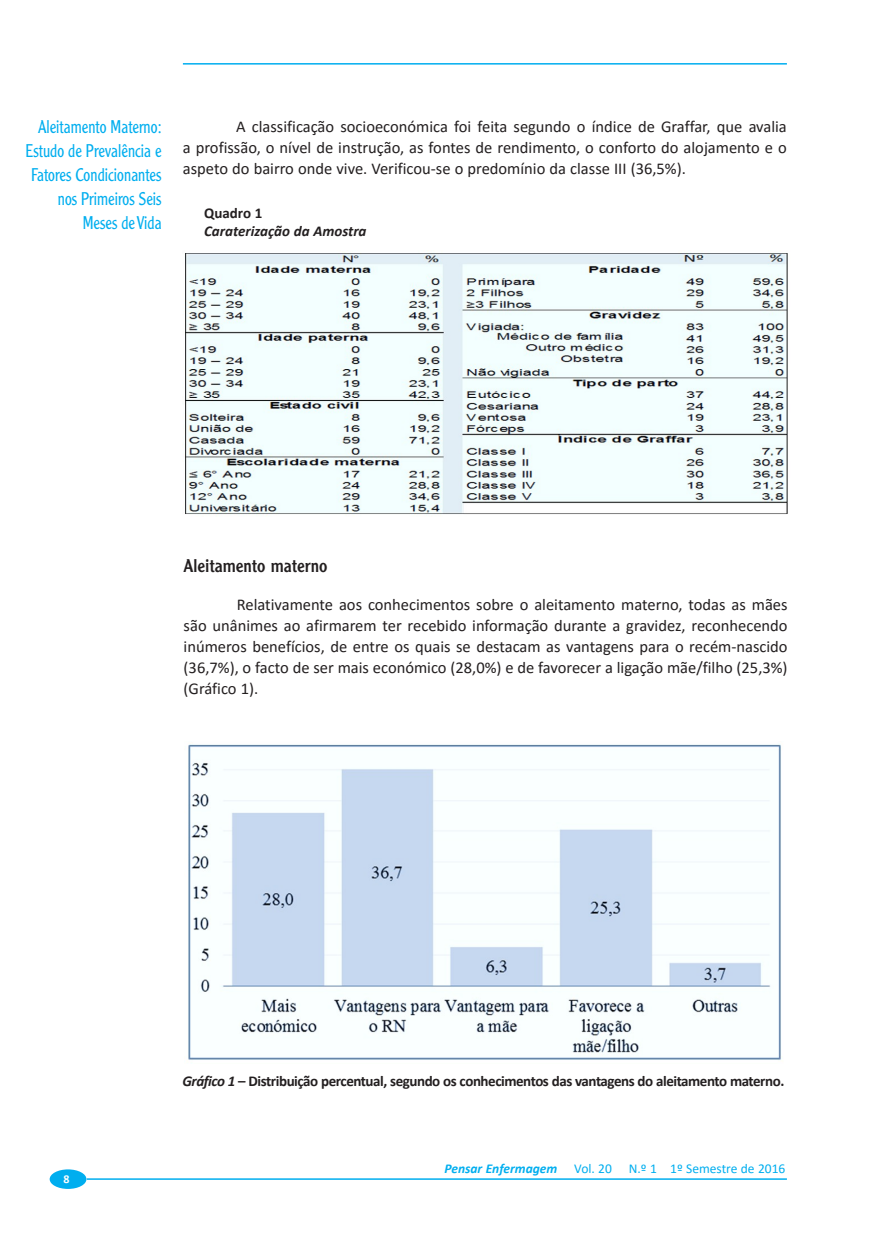
<style>
.page{position:relative;width:872px;height:1234px;background:#fff}
.page>*{position:absolute;margin:0;border:0;box-sizing:border-box;transform-origin:0 0}
.PE-Lateral_Esq{font:300 18px/24px "Clearface Gothic LH";color:#00aeef;text-align:right;scale:.9 1}
.PE-Titulo2cb{font:18px "Clearface Gothic LH";color:#231f20}
.PE-Corpo_de_texto{font:16.5px/21px "Calibri";color:#231f20;text-align:justify}
.PE-Legenda_grafico{font:700 15px "Calibri";letter-spacing:-.03em;color:#231f20}
.PE-Legenda_Quadro{font:italic 700 15px "Calibri";color:#231f20}
.PE-Legenda_Quadro-2{font:700 15px "Calibri";color:#231f20}
.t1{font:13.5px "Calibri";color:#00aeef}
.t2{font:700 12px "Calibri";color:#fff}
.s1{font-style:italic}
.s2{font-weight:700;font-style:italic}
</style>
<div class="page">
<hr style="left:183px;top:63px;width:604px;height:2px;background:#00aeef">
<hr style="left:87px;top:1177px;width:700px;height:2px;background:#00aeef">
<div style="left:50px;top:1169px;width:36px;height:19px;background:#00aeef;border-radius:50%"></div>
<img style="left:185px;top:250px;width:603px;height:266px">
<img style="left:188px;top:744px;width:593px;height:316px">
<p class="PE-Lateral_Esq" style="left:26px;top:115px;width:153px">Aleitamento Materno:<br>Estudo de Prevalência e<br>Fatores Condicionantes nos Primeiros Seis<br>Meses de Vida</p>
<p class="PE-Corpo_de_texto" style="left:183px;top:115px;width:605px;text-indent:53px">A classificação socioeconómica foi feita segundo o índice de Graffar, que avalia a profissão, o nível de instrução, as fontes de rendimento, o conforto do alojamento e o aspeto do bairro onde vive. Verificou-se o predomínio da classe III (36,5%).</p>
<p class="PE-Legenda_Quadro-2" style="left:204px;top:202px;width:60px">Quadro 1</p>
<p class="PE-Legenda_Quadro" style="left:204px;top:220px;width:164px">Caraterização da Amostra</p>
<p class="PE-Titulo2cb" style="left:184px;top:554px;width:145px">Aleitamento materno</p>
<p class="PE-Corpo_de_texto" style="left:184px;top:593px;width:605px;text-indent:53px">Relativamente aos conhecimentos sobre o aleitamento materno, todas as mães são unânimes ao afirmarem ter recebido informação durante a gravidez, reconhecendo inúmeros benefícios, de entre os quais se destacam as vantagens para o recém-nascido (36,7%), o facto de ser mais económico (28,0%) e de favorecer a ligação mãe/filho (25,3%) (Gráfico 1).</p>
<p class="t2" style="left:64px;top:1169px;width:8px">8</p>
<p class="PE-Legenda_grafico" style="left:182px;top:1070px;width:603px"><span class="s1">Gráfico 1</span> – Distribuição percentual, segundo os conhecimentos das vantagens do aleitamento materno.</p>
<p class="t1" style="left:444px;top:1159px;width:342px"><span class="s2">Pensar Enfermagem</span> Vol. 20 N.º 1 1º Semestre de 2016</p>
</div>
